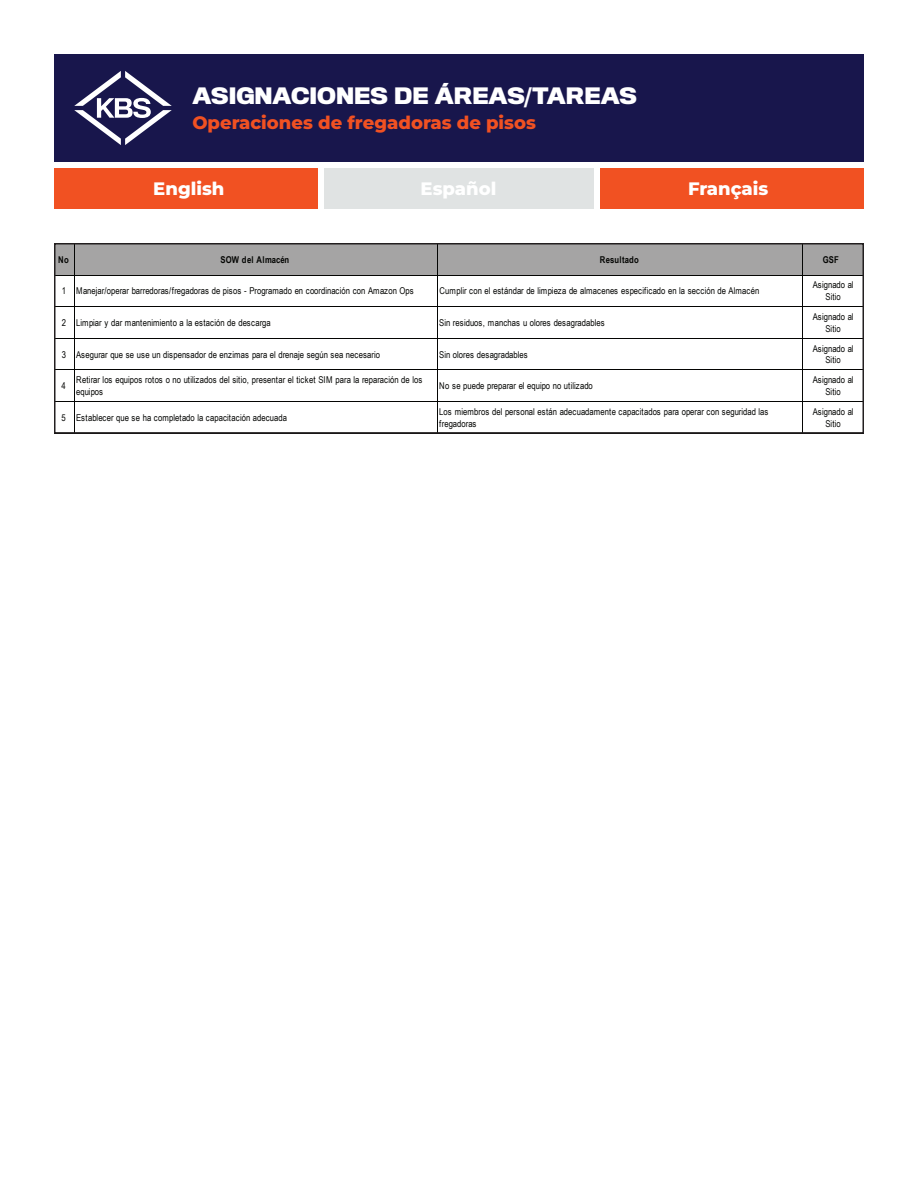
<style>
.page{position:relative;width:918px;height:1188px;background:#fff}
.page>*{position:absolute;margin:0;border:0;box-sizing:border-box;transform-origin:0 0}
.t1{font:700 21px "Titling Gothic FB";color:#fff}
.t2{font:800 18px "Montserrat";color:#f15122}
.t3{font:800 18px "Montserrat";color:#fff}
.t4{font:9.45px/12px "Arial Narrow";color:#040503;text-align:center}
.t5{font:700 9.45px "Arial Narrow";color:#040503}
.t6{font:700 9.45px "Arial Narrow";letter-spacing:.02em;color:#040503}
</style>
<div class="page">
<div style="left:54px;top:54px;width:810px;height:108px;background:#18164c"></div>
<svg style="left:74px;top:71px;width:98px;height:74px"></svg>
<div style="left:601px;top:169px;width:263px;height:40px;background:#f15122"></div>
<div style="left:54px;top:169px;width:263px;height:40px;background:#f15122"></div>
<div style="left:324px;top:169px;width:270px;height:40px;background:#e0e3e3"></div>
<div style="left:55px;top:244px;width:809px;height:31px;background:#a5a4a4"></div>
<hr style="left:74px;top:244px;width:1px;height:190px;background:#040503">
<hr style="left:437px;top:244px;width:1px;height:190px;background:#040503">
<hr style="left:802px;top:244px;width:1px;height:190px;background:#040503">
<hr style="left:55px;top:275px;width:809px;height:1px;background:#040503">
<hr style="left:55px;top:306px;width:809px;height:1px;background:#040503">
<hr style="left:55px;top:338px;width:809px;height:1px;background:#040503">
<hr style="left:55px;top:369px;width:809px;height:1px;background:#040503">
<hr style="left:55px;top:401px;width:809px;height:1px;background:#040503">
<div style="left:54px;top:243px;width:810px;height:191px;border:2px solid #231f20"></div>
<h1 class="t1" style="left:192px;top:83px;width:446px">ASIGNACIONES DE ÁREAS/TAREAS</h1>
<h2 class="t2" style="left:192px;top:111px;width:345px">Operaciones de fregadoras de pisos</h2>
<h2 class="t3" style="left:153px;top:176px;width:73px">English</h2>
<h2 class="t3" style="left:421px;top:176px;width:77px">Español</h2>
<h2 class="t3" style="left:688px;top:176px;width:82px">Français</h2>
<p class="t5" style="left:58px;top:252px;width:12px">No</p>
<p class="t5" style="left:221px;top:252px;width:70px">SOW del Almacén</p>
<p class="t6" style="left:600px;top:252px;width:40px">Resultado</p>
<p class="t5" style="left:823px;top:252px;width:17px">GSF</p>
<p class="t4" style="left:62px;top:285px;width:354px">1 Manejar/operar barredoras/fregadoras de pisos - Programado en coordinación con Amazon Ops</p>
<p class="t4" style="left:439px;top:285px;width:322px">Cumplir con el estándar de limpieza de almacenes especificado en la sección de Almacén</p>
<p class="t4" style="left:813px;top:279px;width:42px">Asignado al<br>Sitio</p>
<p class="t4" style="left:62px;top:316px;width:211px">2 Limpiar y dar mantenimiento a la estación de descarga</p>
<p class="t4" style="left:439px;top:316px;width:167px">Sin residuos, manchas u olores desagradables</p>
<p class="t4" style="left:813px;top:310px;width:42px">Asignado al<br>Sitio</p>
<p class="t4" style="left:62px;top:348px;width:320px">3 Asegurar que se use un dispensador de enzimas para el drenaje según sea necesario</p>
<p class="t4" style="left:439px;top:348px;width:90px">Sin olores desagradables</p>
<p class="t4" style="left:813px;top:342px;width:42px">Asignado al<br>Sitio</p>
<p class="t4" style="left:62px;top:379px;width:6px">4</p>
<p class="t4" style="left:76px;top:373px;width:348px;text-align:left">Retirar los equipos rotos o no utilizados del sitio, presentar el ticket SIM para la reparación de los equipos</p>
<p class="t4" style="left:439px;top:379px;width:155px">No se puede preparar el equipo no utilizado</p>
<p class="t4" style="left:813px;top:373px;width:42px">Asignado al<br>Sitio</p>
<p class="t4" style="left:62px;top:411px;width:227px">5 Establecer que se ha completado la capacitación adecuada</p>
<p class="t4" style="left:439px;top:405px;width:331px;text-align:left">Los miembros del personal están adecuadamente capacitados para operar con seguridad las fregadoras</p>
<p class="t4" style="left:813px;top:405px;width:42px">Asignado al<br>Sitio</p>
</div>
